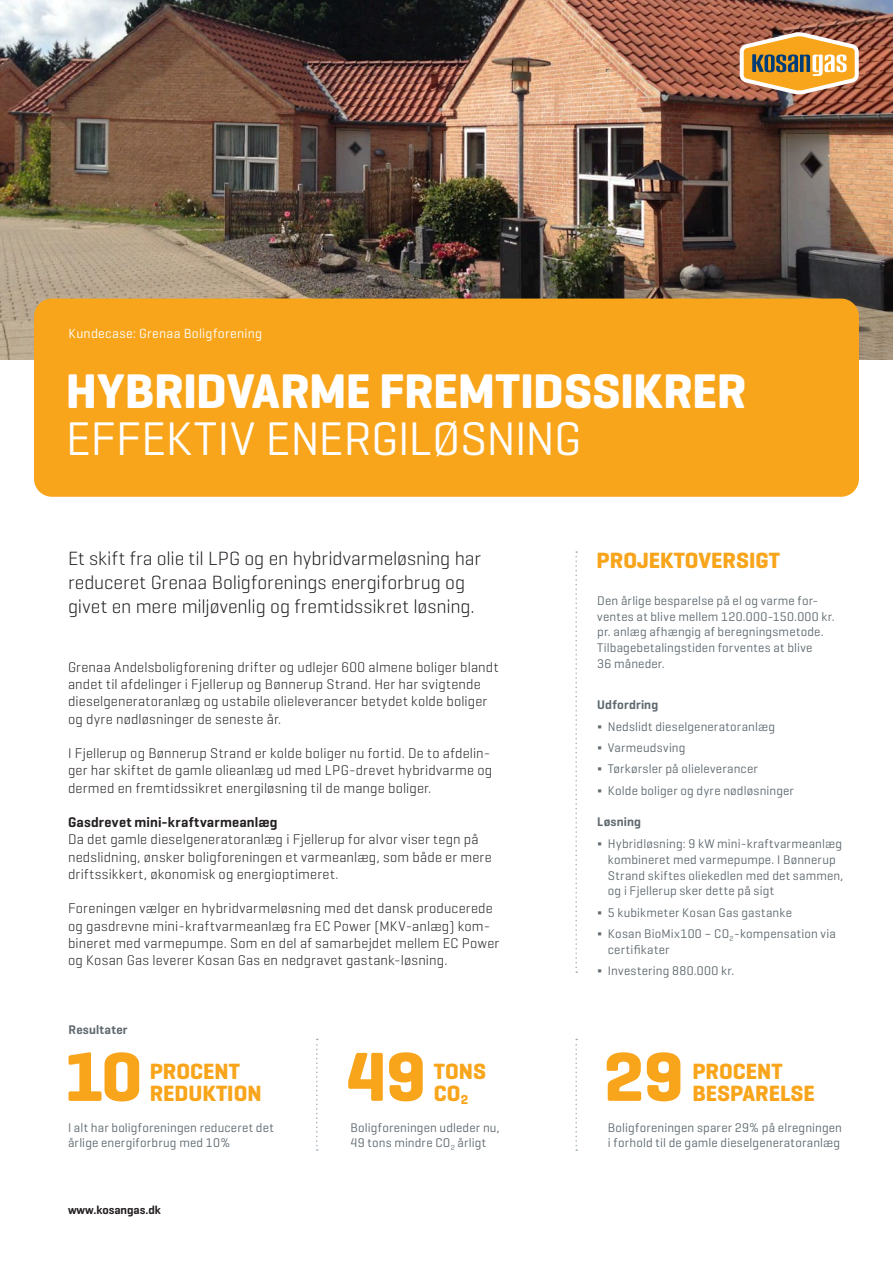
<style>
.page{position:relative;width:893px;height:1263px;background:#fff}
.page>*{position:absolute;margin:0;border:0;box-sizing:border-box;transform-origin:0 0}
.t1{font:700 70.65px "Geogrotesque";color:#f9a51b}
.t2{font:700 70.5px "Geogrotesque";color:#f9a51b}
.Rubrik_bold{font:700 49.5px "Geogrotesque";letter-spacing:-.01em;color:#fff}
.Rubrik_bold-2{font:48px "Geogrotesque";letter-spacing:-.005em;color:#fff}
.t3{font:700 22.5px "Geogrotesque";color:#f9a51b}
.Underrubrik{font:300 19.5px/24px "Geogrotesque";letter-spacing:-.005em;color:#231f20}
.Brødtekst_NEW{font:300 14.25px/17.2px "Geogrotesque";letter-spacing:.01em;color:#231f20}
.Brødtekst_NEW-2{font:600 14.25px "Geogrotesque";letter-spacing:.015em;color:#231f20}
.Brødtekst{font:13.5px "Geogrotesque";letter-spacing:.02em;color:#fff}
.Bullets_NEW{font:12.75px/15.8px "Geogrotesque";letter-spacing:.015em;color:#5f696f}
.Brødtekst-2{font:12.75px/15.8px "Geogrotesque";letter-spacing:.01em;color:#5f696f}
.Bullets_NEW-2{font:600 12.75px "Geogrotesque";letter-spacing:.015em;color:#5f696f}
.t4{font:600 12px "Geogrotesque";color:#231f20}
.s1{font-weight:700}
</style>
<div class="page">
<svg style="left:575px;top:551px;width:2px;height:422px"></svg>
<img style="left:0;top:0;width:893px;height:359px">
<svg style="left:740px;top:32px;width:119px;height:62px"></svg>
<div style="left:34px;top:299px;width:825px;height:198px;background:#f9a51b;border-radius:18px"></div>
<svg style="left:316px;top:1039px;width:2px;height:112px"></svg>
<svg style="left:575px;top:1039px;width:2px;height:112px"></svg>
<p class="Brødtekst" style="left:68px;top:325px;width:195px">Kundecase: Grenaa Boligforening</p>
<p class="Rubrik_bold" style="left:66px;top:360px;width:682px">HYBRIDVARME FREMTIDSSIKRER</p>
<p class="Rubrik_bold-2" style="left:66px;top:408px;width:517px">EFFEKTIV ENERGILØSNING</p>
<p class="Underrubrik" style="left:68px;top:546px;width:414px">Et skift fra olie til LPG og en hybridvarmeløsning har reduceret Grenaa Boligforenings energiforbrug og givet en mere miljøvenlig og fremtidssikret løsning.</p>
<p class="t3" style="left:597px;top:546px;width:185px">PROJEKTOVERSIGT</p>
<p class="Bullets_NEW" style="left:597px;top:592px;width:239px">Den årlige besparelse på el og varme for&shy;ventes at blive mellem 120.000-150.000 kr. pr. anlæg afhængig af beregningsmetode.<br>Tilbagebetalingstiden forventes at blive<br>36 måneder.</p>
<p class="Bullets_NEW-2" style="left:597px;top:696px;width:63px">Udfordring</p>
<p class="Bullets_NEW" style="left:597px;top:718px;width:179px"><span class="s1">Δ</span> Nedslidt dieselgeneratoranlæg</p>
<p class="Bullets_NEW" style="left:597px;top:739px;width:90px"><span class="s1">Δ</span> Varmeudsving</p>
<p class="Bullets_NEW" style="left:597px;top:761px;width:162px"><span class="s1">Δ</span> Tørkørsler på olieleverancer</p>
<p class="Bullets_NEW" style="left:597px;top:782px;width:198px"><span class="s1">Δ</span> Kolde boliger og dyre nødløsninger</p>
<p class="Bullets_NEW-2" style="left:597px;top:814px;width:45px">Løsning</p>
<p class="Bullets_NEW" style="left:608px;top:835px;width:237px;text-indent:-11px"><span class="s1">Δ</span> Hybridløsning: 9 kW mini-kraftvarmeanlæg kombineret med varmepumpe. I Bønnerup Strand skiftes oliekedlen med det sammen, og i Fjellerup sker dette på sigt</p>
<p class="Bullets_NEW" style="left:597px;top:904px;width:196px"><span class="s1">Δ</span> 5 kubikmeter Kosan Gas gastanke</p>
<p class="Bullets_NEW" style="left:608px;top:925px;width:230px;text-indent:-11px"><span class="s1">Δ</span> Kosan BioMix100 – CO<sub>2</sub>-kompensation via certifikater</p>
<p class="Bullets_NEW" style="left:597px;top:962px;width:138px"><span class="s1">Δ</span> Investering 880.000 kr.</p>
<p class="Brødtekst_NEW" style="left:68px;top:658px;width:432px">Grenaa Andelsboligforening drifter og udlejer 600 almene boliger blandt andet til afdelinger i Fjellerup og Bønnerup Strand. Her har svigtende dieselgeneratoranlæg og ustabile olieleverancer betydet kolde boliger og dyre nødløsninger de seneste år.</p>
<p class="Brødtekst_NEW" style="left:68px;top:744px;width:426px;text-align:justify">I Fjellerup og Bønnerup Strand er kolde boliger nu fortid. De to afdelin&shy;ger har skiftet de gamle olieanlæg ud med LPG-drevet hybridvarme og dermed en fremtidssikret energiløsning til de mange boliger.</p>
<p class="Brødtekst_NEW-2" style="left:68px;top:813px;width:211px">Gasdrevet mini-kraftvarmeanlæg</p>
<p class="Brødtekst_NEW" style="left:68px;top:830px;width:425px">Da det gamle dieselgeneratoranlæg i Fjellerup for alvor viser tegn på nedslidning, ønsker boligforeningen et varmeanlæg, som både er mere driftssikkert, økonomisk og energioptimeret.</p>
<p class="Brødtekst_NEW" style="left:68px;top:899px;width:433px">Foreningen vælger en hybridvarmeløsning med det dansk producerede og gasdrevne mini-kraftvarmeanlæg fra EC Power (MKV-anlæg) kom&shy;bineret med varmepumpe. Som en del af samarbejdet mellem EC Power og Kosan Gas leverer Kosan Gas en nedgravet gastank-løsning.</p>
<p class="Bullets_NEW-2" style="left:69px;top:1022px;width:61px">Resultater</p>
<p class="t1" style="left:64px;top:1033px;width:79px">10</p>
<p class="t3" style="left:150px;top:1057px;width:92px">PROCENT</p>
<p class="t3" style="left:150px;top:1080px;width:113px">REDUKTION</p>
<p class="Brødtekst-2" style="left:68px;top:1119px;width:207px">I alt har boligforeningen reduceret det årlige energiforbrug med 10%</p>
<p class="t4" style="left:68px;top:1202px;width:94px">www.kosangas.dk</p>
<p class="t2" style="left:346px;top:1033px;width:81px">49</p>
<p class="t2" style="left:604px;top:1033px;width:81px">29</p>
<p class="t3" style="left:434px;top:1057px;width:53px">TONS</p>
<p class="t3" style="left:434px;top:1080px;width:36px">CO<sub>2</sub></p>
<p class="t3" style="left:692px;top:1057px;width:92px">PROCENT</p>
<p class="t3" style="left:692px;top:1080px;width:124px">BESPARELSE</p>
<p class="Brødtekst-2" style="left:351px;top:1119px;width:151px">Boligforeningen udleder nu,<br>49 tons mindre CO<sub>2</sub> årligt</p>
<p class="Brødtekst-2" style="left:608px;top:1119px;width:236px">Boligforeningen sparer 29% på elregningen i forhold til de gamle dieselgeneratoranlæg</p>
</div>
